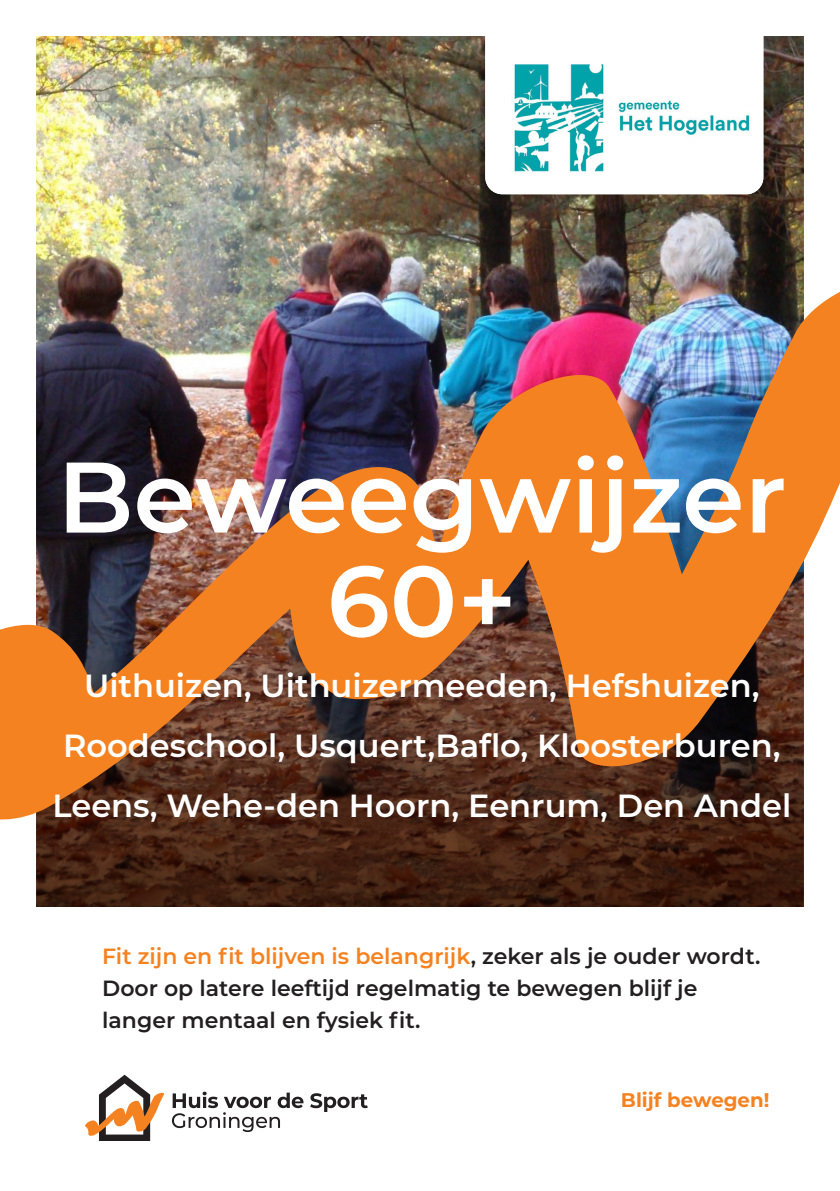
<style>
.page{position:relative;width:840px;height:1191px;background:#fff}
.page>*{position:absolute;margin:0;border:0;box-sizing:border-box;transform-origin:0 0}
.header_voorzijde{font:600 100px "Montserrat";color:#fff}
.header_voorzijde-2{font:600 32px/60px "Montserrat";color:#fff;text-align:center}
.intro_voorzijde{font:600 22px/32px "Montserrat";color:#231f20}
.t1{font:700 19.8px "Montserrat";color:#f58220}
.s1{color:#f58220}
</style>
<div class="page">
<img style="left:37px;top:37px;width:765px;height:238px">
<svg style="left:37px;top:819px;width:765px;height:88px;background:#401f10"></svg>
<img style="left:0;top:275px;width:839px;height:544px">
<svg style="left:310px;top:1093px;width:57px;height:19px"></svg>
<svg style="left:172px;top:1091px;width:131px;height:41px"></svg>
<svg style="left:85px;top:1074px;width:79px;height:66px"></svg>
<img style="left:485px;top:36px;width:278px;height:158px">
<p class="header_voorzijde" style="left:57px;top:426px;width:730px">Beweegwijzer</p>
<p class="header_voorzijde" style="left:327px;top:530px;width:191px">60+</p>
<p class="header_voorzijde-2" style="left:52px;top:654px;width:740px">Uithuizen, Uithuizermeeden, Hefshuizen,<br>Roodeschool, Usquert,Baflo, Kloosterburen,<br>Leens, Wehe-den Hoorn, Eenrum, Den Andel</p>
<p class="intro_voorzijde" style="left:102px;top:939px;width:659px"><span class="s1">Fit zijn en fit blijven is belangrijk</span>, zeker als je ouder wordt.<br>Door op latere leeftijd regelmatig te bewegen blijf je langer mentaal en fysiek fit.</p>
<p class="t1" style="left:620px;top:1086px;width:150px">Blijf bewegen!</p>
</div>
